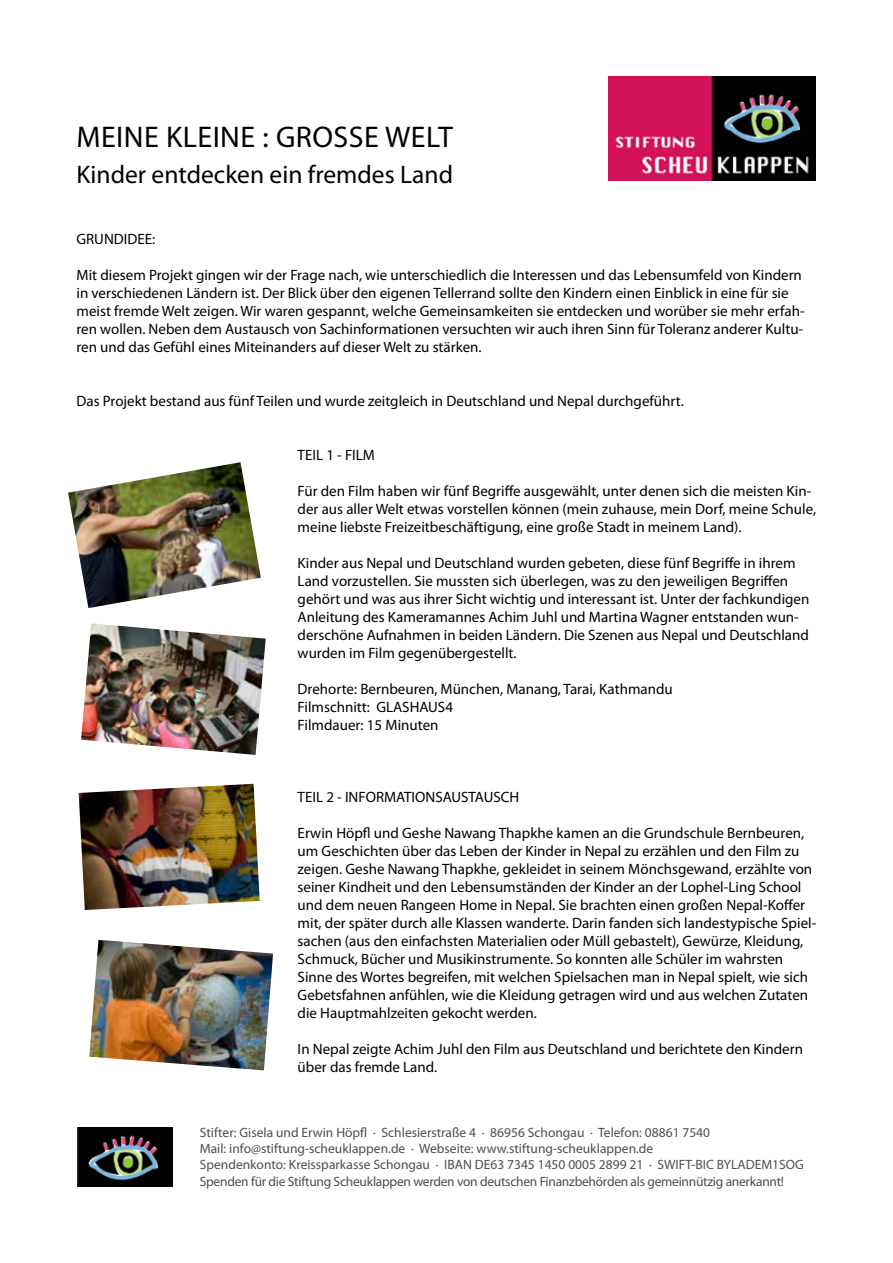
<style>
.page{position:relative;width:893px;height:1263px;background:#fff}
.page>*{position:absolute;margin:0;border:0;box-sizing:border-box;transform-origin:0 0}
.t1{font:30px "Myriad Pro";letter-spacing:.015em;color:#000}
.t2{font:25.5px "Myriad Pro";color:#000}
.t3{font:15px/18px "Myriad Pro";color:#000}
.t4{font:13.5px/16.2px "Myriad Pro";color:#4e4e4d}
</style>
<div class="page">
<img style="left:81px;top:623px;width:185px;height:132px">
<img style="left:608px;top:77px;width:208px;height:103px">
<img style="left:78px;top:1128px;width:95px;height:58px">
<img style="left:89px;top:940px;width:184px;height:130px">
<img style="left:68px;top:462px;width:193px;height:146px">
<img style="left:79px;top:784px;width:181px;height:126px">
<h1 class="t1" style="left:77px;top:118px;width:378px">MEINE KLEINE : GROSSE WELT</h1>
<h2 class="t2" style="left:77px;top:158px;width:378px">Kinder entdecken ein fremdes Land</h2>
<p class="t3" style="left:77px;top:230px;width:80px">GRUNDIDEE:</p>
<p class="t3" style="left:77px;top:266px;width:730px">Mit diesem Projekt gingen wir der Frage nach, wie unterschiedlich die Interessen und das Lebensumfeld von Kindern in verschiedenen Ländern ist. Der Blick über den eigenen Tellerrand sollte den Kindern einen Einblick in eine für sie meist fremde Welt zeigen. Wir waren gespannt, welche Gemeinsamkeiten sie entdecken und worüber sie mehr erfah&shy;ren wollen. Neben dem Austausch von Sachinformationen versuchten wir auch ihren Sinn für Toleranz anderer Kultu&shy;ren und das Gefühl eines Miteinanders auf dieser Welt zu stärken.</p>
<p class="t3" style="left:77px;top:392px;width:609px">Das Projekt bestand aus fünf Teilen und wurde zeitgleich in Deutschland und Nepal durchgeführt.</p>
<p class="t3" style="left:298px;top:446px;width:79px">TEIL 1 - FILM</p>
<p class="t3" style="left:298px;top:482px;width:520px">Für den Film haben wir fünf Begriffe ausgewählt, unter denen sich die meisten Kin&shy;der aus aller Welt etwas vorstellen können (mein zuhause, mein Dorf, meine Schule, meine liebste Freizeitbeschäftigung, eine große Stadt in meinem Land).</p>
<p class="t3" style="left:298px;top:554px;width:513px">Kinder aus Nepal und Deutschland wurden gebeten, diese fünf Begriffe in ihrem Land vorzustellen. Sie mussten sich überlegen, was zu den jeweiligen Begriffen gehört und was aus ihrer Sicht wichtig und interessant ist. Unter der fachkundigen Anleitung des Kameramannes Achim Juhl und Martina Wagner entstanden wun&shy;derschöne Aufnahmen in beiden Ländern. Die Szenen aus Nepal und Deutschland wurden im Film gegenübergestellt.</p>
<p class="t3" style="left:298px;top:680px;width:377px">Drehorte: Bernbeuren, München, Manang, Tarai, Kathmandu<br>Filmschnitt: GLASHAUS4<br>Filmdauer: 15 Minuten</p>
<p class="t3" style="left:298px;top:788px;width:223px">TEIL 2 - INFORMATIONSAUSTAUSCH</p>
<p class="t3" style="left:298px;top:824px;width:520px">Erwin Höpfl und Geshe Nawang Thapkhe kamen an die Grundschule Bernbeuren, um Geschichten über das Leben der Kinder in Nepal zu erzählen und den Film zu zeigen. Geshe Nawang Thapkhe, gekleidet in seinem Mönchsgewand, erzählte von seiner Kindheit und den Lebensumständen der Kinder an der Lophel-Ling School und dem neuen Rangeen Home in Nepal. Sie brachten einen großen Nepal-Koffer mit, der später durch alle Klassen wanderte. Darin fanden sich landestypische Spiel&shy;sachen (aus den einfachsten Materialien oder Müll gebastelt), Gewürze, Kleidung, Schmuck, Bücher und Musikinstrumente. So konnten alle Schüler im wahrsten Sinne des Wortes begreifen, mit welchen Spielsachen man in Nepal spielt, wie sich Gebetsfahnen anfühlen, wie die Kleidung getragen wird und aus welchen Zutaten die Hauptmahlzeiten gekocht werden.</p>
<p class="t3" style="left:298px;top:1040px;width:507px">In Nepal zeigte Achim Juhl den Film aus Deutschland und berichtete den Kindern über das fremde Land.</p>
<p class="t4" style="left:200px;top:1124px;width:605px">Stifter: Gisela und Erwin Höpfl ∙ Schlesierstraße 4 ∙ 86956 Schongau ∙ Telefon: 08861 7540<br>Mail: info@stiftung-scheuklappen.de ∙ Webseite: www.stiftung-scheuklappen.de<br>Spendenkonto: Kreissparkasse Schongau ∙ IBAN DE63 7345 1450 0005 2899 21 ∙ SWIFT-BIC BYLADEM1SOG Spenden für die Stiftung Scheuklappen werden von deutschen Finanzbehörden als gemeinnützig anerkannt!</p>
</div>
